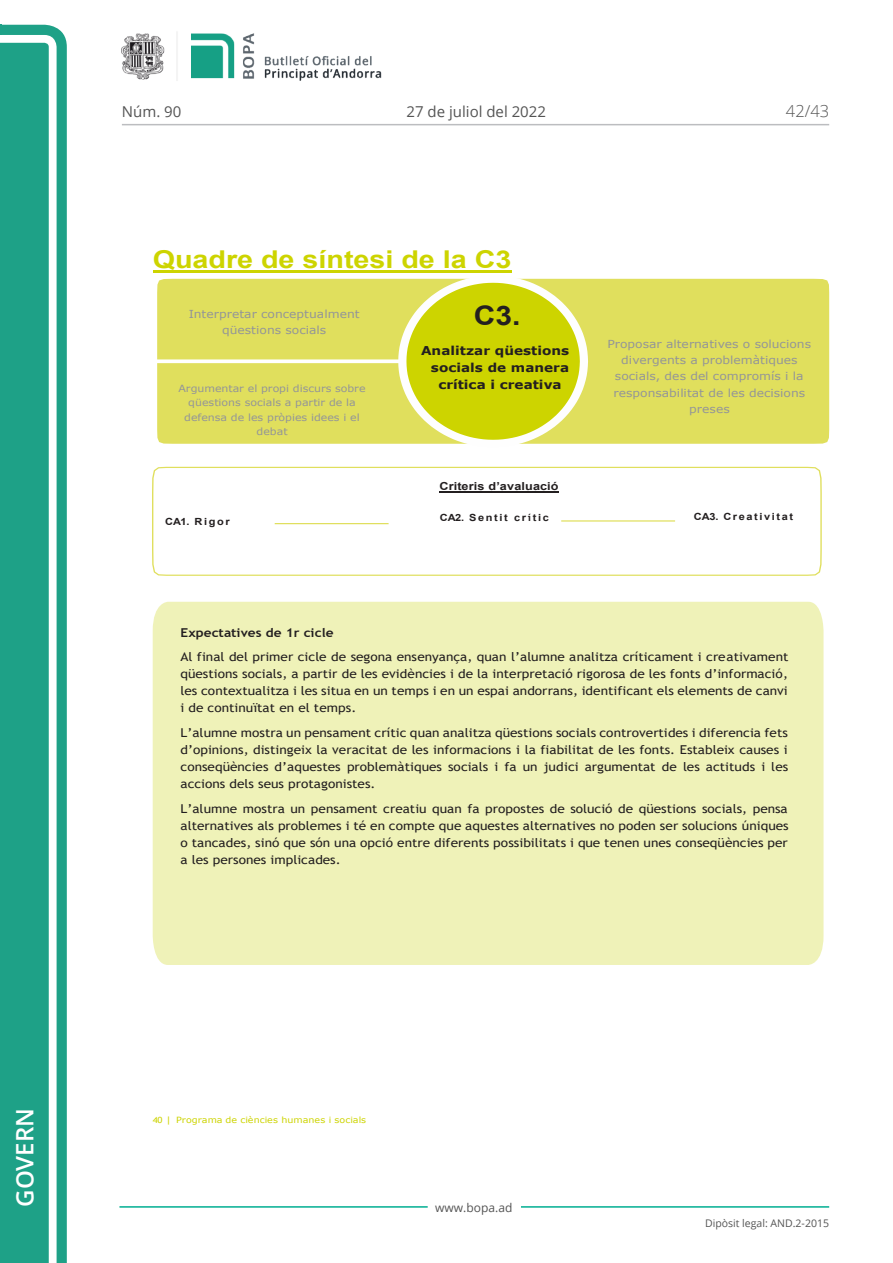
<style>
.page{position:relative;width:893px;height:1263px;background:#fff}
.page>*{position:absolute;margin:0;border:0;box-sizing:border-box;transform-origin:0 0}
.t1{font:700 26.85px "Arial";color:#231f20;scale:1.11 1}
.t2{font:700 24.6px "Arial";color:#cdd400;scale:1.17 1}
.t3{font:600 24px "Open Sans";color:#fff}
.t4{font:300 16.5px "Open Sans";color:#545454}
.t5{font:15px "Open Sans";color:#545454}
.t6{font:12.3px "Trebuchet MS";color:#231f20;scale:1.11 1}
.t7{font:12.15px/17.1px "Trebuchet MS";color:#231f20;scale:1.11 1}
.t8{font:700 12.15px "Verdana";color:#231f20;scale:1.11 1}
.t9{font:12px "Open Sans";color:#545454}
.t10{font:11.1px/16px "Verdana";color:#939598;text-align:center;scale:1.11 1}
.t11{font:700 11.1px "Arial";letter-spacing:.01em;color:#231f20;scale:1.15 1}
.t12{font:10.5px "Open Sans";color:#545454}
.t13{font:9.9px/14.2px "Verdana";color:#939598;text-align:center;scale:1.11 1}
.t14{font:700 9.9px "Arial";letter-spacing:.145em;color:#231f20;scale:1.11 1}
.t15{font:8.55px "Verdana";letter-spacing:.005em;color:#cdd400;scale:1.11 1}
.s1{font-family:"Trebuchet MS"}
.s2{font-weight:700}
</style>
<div class="page">
<svg style="left:0;top:25px;width:67px;height:1238px;fill:#1ea187"></svg>
<div style="left:0;top:43px;width:49px;height:1220px;background:#1ea187"></div>
<img style="left:122px;top:32px;width:260px;height:49px">
<hr style="left:119px;top:1206px;width:309px;height:2px;background:#00ae91">
<hr style="left:521px;top:1206px;width:308px;height:2px;background:#00ae91">
<hr style="left:122px;top:124px;width:707px;height:1px;background:#bcbdc0">
<div style="left:157px;top:279px;width:672px;height:165px;background:#e0df5d"></div>
<svg style="left:394px;top:271px;width:198px;height:173px;background:#d8dc3b"></svg>
<svg style="left:157px;top:359px;width:242px;height:4px"></svg>
<hr style="left:153px;top:270px;width:358px;height:3px;background:#cdd400">
<svg style="left:152px;top:466px;width:670px;height:110px"></svg>
<hr style="left:275px;top:523px;width:114px;height:1px;background:#e0df5d">
<hr style="left:439px;top:491px;width:120px;height:2px;background:#231f20">
<hr style="left:561px;top:520px;width:114px;height:2px;background:#e0df5d">
<div style="left:153px;top:602px;width:670px;height:363px;background:#eff2b8"></div>
<svg style="left:153px;top:606px;width:19px;height:1px"></svg>
<div style="left:171px;top:618px;width:627px;height:318px;background:#eff2b8"></div>
<p class="t5" style="left:122px;top:102px;width:61px">Núm. 90</p>
<p class="t5" style="left:406px;top:102px;width:141px">27 de juliol del 2022</p>
<h3 class="t4" style="left:786px;top:100px;width:45px">42/43</h3>
<p class="t2" style="left:153px;top:242px;width:308px">Quadre de síntesi de la C3</p>
<p class="t10" style="left:189px;top:306px;width:155px">Interpretar conceptualment qüestions socials</p>
<p class="t13" style="left:178px;top:381px;width:170px">Argumentar el propi discurs sobre qüestions socials a partir de la defensa de les pròpies idees i el debat</p>
<p class="t1" style="left:474px;top:296px;width:44px">C3.</p>
<p class="t8" style="left:421px;top:341px;width:135px">Analitzar qüestions</p>
<p class="t8" style="left:431px;top:359px;width:126px">socials de manera</p>
<p class="t8" style="left:438px;top:376px;width:113px">crítica i creativa</p>
<p class="t11" style="left:439px;top:478px;width:105px">Criteris d’avaluació</p>
<p class="t10" style="left:607px;top:336px;width:185px">Proposar alternatives o solucions divergents a problemàtiques socials, des del compromís i la responsabilitat de les decisions preses</p>
<p class="t14" style="left:165px;top:515px;width:60px">CA1. Rigor</p>
<p class="t14" style="left:440px;top:510px;width:100px">CA2. Sentit cr<span class="s1">í</span>tic</p>
<p class="t14" style="left:694px;top:509px;width:91px">CA3. Creativitat</p>
<p class="t7" style="left:181px;top:620px;width:549px;line-height:24.5px"><span class="s2">Expectatives de 1r cicle<br></span>Al final del primer cicle de segona ensenyança, quan l’alumne analitza críticament i creativament</p>
<p class="t7" style="left:181px;top:665px;width:549px;text-align:justify">qüestions socials, a partir de les evidències i de la interpretació rigorosa de les fonts d’informació, les contextualitza i les situa en un temps i en un espai andorrans, identificant els elements de canvi i de continuïtat en el temps.</p>
<p class="t7" style="left:181px;top:724px;width:549px;text-align:justify">L’alumne mostra un pensament crític quan analitza qüestions socials controvertides i diferencia fets d’opinions, distingeix la veracitat de les informacions i la fiabilitat de les fonts. Estableix causes i conseqüències d’aquestes problemàtiques socials i fa un judici argumentat de les actituds i les accions dels seus protagonistes.</p>
<p class="t7" style="left:181px;top:800px;width:549px">L’alumne mostra un pensament creatiu quan fa propostes de solució de qüestions socials, pensa alternatives als problemes i té en compte que aquestes alternatives no poden ser solucions úniques</p>
<p class="t6" style="left:181px;top:835px;width:549px">o tancades, sinó que són una opció entre diferents possibilitats i que tenen unes conseqüències per</p>
<p class="t7" style="left:181px;top:851px;width:146px">a les persones implicades.</p>
<h3 class="t3" style="left:8px;top:1207px;width:100px;rotate:-90deg">Govern</h3>
<p class="t15" style="left:153px;top:1114px;width:194px"><span class="s1">40</span> | Programa de ciències humanes i socials</p>
<p class="t9" style="left:435px;top:1199px;width:79px">www.bopa.ad</p>
<p class="t12" style="left:705px;top:1216px;width:125px">Dipòsit legal: AND.2-2015</p>
</div>
